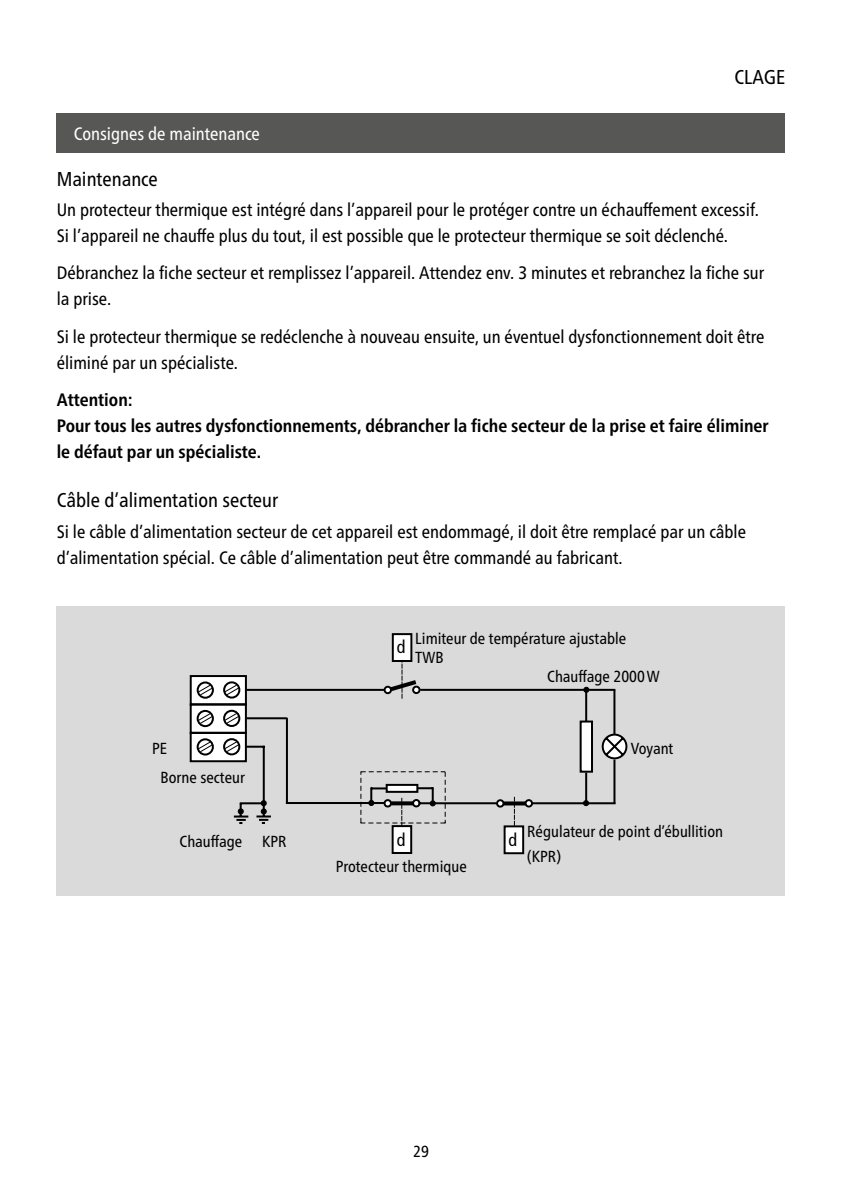
<style>
.page{position:relative;width:842px;height:1191px;background:#fff}
.page>*{position:absolute;margin:0;border:0;box-sizing:border-box;transform-origin:0 0}
.t1{font:condensed 20px "Frutiger Neue LTW1 G";color:#000}
.t2{font:condensed 18px/26px "Frutiger Neue LTW1 G";color:#000}
.t3{font:700 condensed 18px/26px "Frutiger Neue LTW1 G";color:#000}
.t4{font:condensed 18px/20.2px "Frutiger LT Std";color:#000}
.t5{font:condensed 18px "Frutiger Neue LTW1 G";color:#fff}
.t6{font:condensed 16px/24.8px "Frutiger Neue LTW1 G";color:#000}
</style>
<div class="page">
<div style="left:57px;top:607px;width:728px;height:289px;background:#dadada"></div>
<svg style="left:391px;top:633px;width:134px;height:222px"></svg>
<svg style="left:189px;top:661px;width:439px;height:165px"></svg>
<div style="left:57px;top:113px;width:728px;height:40px;background:#575756"></div>
<div style="left:415px;top:629px;width:221px;height:36px;background:#dadada"></div>
<div style="left:547px;top:665px;width:126px;height:21px;background:#dadada"></div>
<div style="left:527px;top:811px;width:254px;height:65px;background:#dadada"></div>
<div style="left:147px;top:766px;width:112px;height:21px;background:#dadada"></div>
<p class="t5" style="left:74px;top:123px;width:188px">Consignes de maintenance</p>
<p class="t1" style="left:734px;top:65px;width:52px">CLAGE</p>
<p class="t1" style="left:57px;top:167px;width:103px">Maintenance</p>
<p class="t2" style="left:57px;top:196px;width:704px">Un protecteur thermique est intégré dans l’appareil pour le protéger contre un échauffement excessif.<br>Si l’appareil ne chauffe plus du tout, il est possible que le protecteur thermique se soit déclenché.</p>
<p class="t2" style="left:57px;top:260px;width:709px">Débranchez la fiche secteur et remplissez l’appareil. Attendez env. 3 minutes et rebranchez la fiche sur la prise.</p>
<p class="t2" style="left:57px;top:323px;width:709px">Si le protecteur thermique se redéclenche à nouveau ensuite, un éventuel dysfonctionnement doit être éliminé par un spécialiste.</p>
<p class="t3" style="left:57px;top:386px;width:713px">Attention:<br>Pour tous les autres dysfonctionnements, débrancher la fiche secteur de la prise et faire éliminer le défaut par un spécialiste.</p>
<p class="t1" style="left:57px;top:489px;width:223px">Câble d’alimentation secteur</p>
<p class="t2" style="left:57px;top:518px;width:691px">Si le câble d’alimentation secteur de cet appareil est endommagé, il doit être remplacé par un câble d’alimentation spécial. Ce câble d’alimentation peut être commandé au fabricant.</p>
<p class="t4" style="left:397px;top:636px;width:10px">d</p>
<p class="t4" style="left:416px;top:627px;width:179px">Temperaturwählbegrenzer<br>TWB</p>
<p class="t6" style="left:415px;top:626px;width:212px">Limiteur de température ajustable</p>
<p class="t6" style="left:415px;top:645px;width:30px">TWB</p>
<p class="t6" style="left:547px;top:664px;width:114px">Chauffage 2000W</p>
<p class="t4" style="left:547px;top:664px;width:116px">Heizung 2000 W</p>
<p class="t4" style="left:162px;top:737px;width:18px">PE</p>
<p class="t6" style="left:152px;top:736px;width:17px">PE</p>
<p class="t6" style="left:631px;top:736px;width:44px">Voyant</p>
<p class="t4" style="left:631px;top:745px;width:43px">lampe</p>
<p class="t4" style="left:151px;top:765px;width:87px">Netzklemme</p>
<p class="t6" style="left:161px;top:765px;width:86px">Borne secteur</p>
<p class="t4" style="left:182px;top:828px;width:57px">Heizung</p>
<p class="t4" style="left:262px;top:828px;width:29px">KPR</p>
<p class="t4" style="left:529px;top:820px;width:114px">Kochpunktregler<br>KPR</p>
<p class="t6" style="left:527px;top:819px;width:197px">Régulateur de point d’ébullition (KPR)</p>
<p class="t4" style="left:397px;top:829px;width:10px">d</p>
<p class="t4" style="left:509px;top:829px;width:10px">d</p>
<p class="t6" style="left:179px;top:829px;width:108px">Chauffage KPR</p>
<p class="t4" style="left:320px;top:853px;width:144px">Temperatursicherung</p>
<p class="t6" style="left:336px;top:853px;width:133px">Protecteur thermique</p>
<p class="t6" style="left:413px;top:1138px;width:17px">29</p>
</div>
